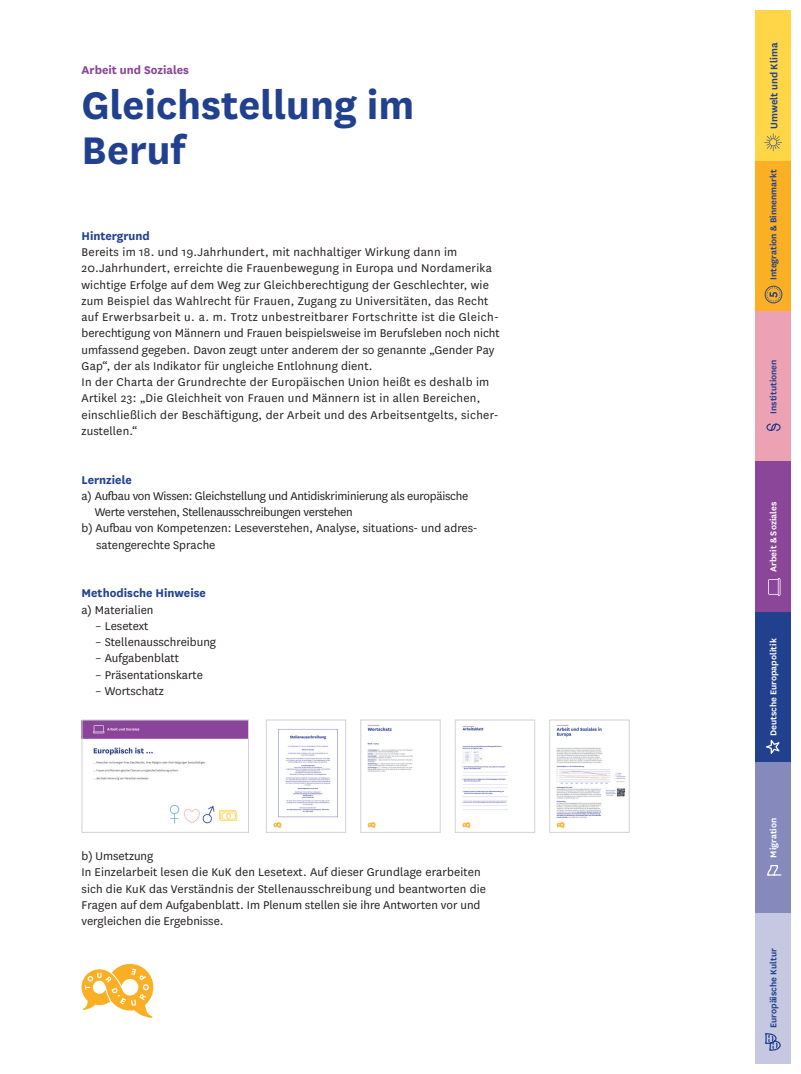
<style>
.page{position:relative;width:801px;height:1074px;background:#fff}
.page>*{position:absolute;margin:0;border:0;box-sizing:border-box;transform-origin:0 0}
.t1{font:700 45px/45px "National";color:#21418f}
.t2{font:13.12px/16.2px "National";letter-spacing:.01em;color:#231f20}
.t3{font:13.12px "National";letter-spacing:-.02em;color:#231f20}
.t4{font:700 13.12px "National";color:#21418f}
.t5{font:700 13.12px "National";color:#8b4599}
.t6{font:600 11.25px "National";color:#21418f}
.t7{font:600 10px "National";color:#21418f}
.t8{font:600 10px "National";color:#fff}
</style>
<div class="page">
<svg style="left:81px;top:964px;width:72px;height:54px"></svg>
<img style="left:83px;top:721px;width:164px;height:103px">
<div style="left:81px;top:719px;width:168px;height:114px;border:1px solid #d1d2d4"></div>
<img style="left:367px;top:725px;width:46px;height:104px">
<div style="left:360px;top:719px;width:81px;height:114px;border:1px solid #d1d2d4"></div>
<img style="left:462px;top:726px;width:46px;height:103px">
<div style="left:455px;top:719px;width:80px;height:114px;border:1px solid #d1d2d4"></div>
<img style="left:556px;top:725px;width:70px;height:104px">
<div style="left:549px;top:719px;width:80px;height:114px;border:1px solid #d1d2d4"></div>
<img style="left:273px;top:729px;width:65px;height:100px">
<div style="left:266px;top:719px;width:80px;height:114px;border:1px solid #d1d2d4"></div>
<div style="left:755px;top:11px;width:35px;height:150px;background:#ffd648"></div>
<div style="left:755px;top:161px;width:35px;height:150px;background:#fbaf25"></div>
<div style="left:755px;top:311px;width:35px;height:151px;background:#eda2b3"></div>
<div style="left:755px;top:462px;width:35px;height:150px;background:#8b4599"></div>
<div style="left:755px;top:612px;width:35px;height:150px;background:#21418f"></div>
<div style="left:755px;top:762px;width:35px;height:151px;background:#8589bc"></div>
<div style="left:755px;top:913px;width:35px;height:150px;background:#c6c7e0"></div>
<svg style="left:766px;top:423px;width:15px;height:8px"></svg>
<svg style="left:765px;top:1033px;width:16px;height:18px"></svg>
<svg style="left:767px;top:865px;width:15px;height:11px"></svg>
<svg style="left:766px;top:739px;width:14px;height:15px"></svg>
<svg style="left:768px;top:578px;width:12px;height:18px"></svg>
<svg style="left:764px;top:133px;width:18px;height:18px"></svg>
<svg style="left:764px;top:286px;width:18px;height:17px"></svg>
<p class="t5" style="left:81px;top:60px;width:109px">Arbeit und Soziales</p>
<h1 class="t1" style="left:81px;top:79px;width:334px">Gleichstellung im<br>Beruf</h1>
<p class="t4" style="left:81px;top:226px;width:70px">Hintergrund</p>
<p class="t2" style="left:81px;top:243px;width:420px">Bereits im 18. und 19.Jahrhundert, mit nachhaltiger Wirkung dann im 20.Jahrhundert, erreichte die Frauenbewegung in Europa und Nordamerika wichtige Erfolge auf dem Weg zur Gleichberechtigung der Geschlechter, wie zum Beispiel das Wahlrecht für Frauen, Zugang zu Universitäten, das Recht auf Erwerbsarbeit u. a. m. Trotz unbestreitbarer Fortschritte ist die Gleich&shy;berechtigung von Männern und Frauen beispielsweise im Berufsleben noch nicht umfassend gegeben. Davon zeugt unter anderem der so genannte „Gender Pay Gap“, der als Indikator für ungleiche Entlohnung dient.<br>In der Charta der Grundrechte der Europäischen Union heißt es deshalb im Artikel 23: „Die Gleichheit von Frauen und Männern ist in allen Bereichen, einschließlich der Beschäftigung, der Arbeit und des Arbeitsentgelts, sicher&shy;zustellen.“</p>
<p class="t4" style="left:81px;top:470px;width:52px">Lernziele</p>
<p class="t3" style="left:81px;top:487px;width:388px">a) Aufbau von Wissen: Gleichstellung und Antidiskriminierung als europäische</p>
<p class="t3" style="left:95px;top:503px;width:259px">Werte verstehen, Stellenausschreibungen verstehen</p>
<p class="t2" style="left:81px;top:519px;width:398px">b) Aufbau von Kompetenzen: Leseverstehen, Analyse, situations- und adres-</p>
<p class="t2" style="left:96px;top:536px;width:121px">satengerechte Sprache</p>
<p class="t4" style="left:81px;top:584px;width:126px">Methodische Hinweise</p>
<p class="t2" style="left:81px;top:601px;width:73px">a) Materialien</p>
<p class="t2" style="left:95px;top:617px;width:55px">– Lesetext</p>
<p class="t2" style="left:95px;top:633px;width:122px">– Stellenausschreibung</p>
<p class="t2" style="left:95px;top:649px;width:85px">– Aufgabenblatt</p>
<p class="t2" style="left:95px;top:666px;width:109px">– Präsentationskarte</p>
<p class="t2" style="left:95px;top:682px;width:70px">– Wortschatz</p>
<p class="t2" style="left:81px;top:847px;width:406px">b) Umsetzung<br>In Einzelarbeit lesen die KuK den Lesetext. Auf dieser Grundlage erarbeiten sich die KuK das Verständnis der Stellenausschreibung und beantworten die Fragen auf dem Aufgabenblatt. Im Plenum stellen sie ihre Antworten vor und vergleichen die Ergebnisse.</p>
<p class="t6" style="left:766px;top:129px;width:87px;rotate:-90deg">Umwelt und Klima</p>
<p class="t7" style="left:766px;top:280px;width:112px;rotate:-90deg">Integration &amp; Binnenmarkt</p>
<p class="t7" style="left:766px;top:414px;width:56px;rotate:-90deg">Institutionen</p>
<p class="t8" style="left:766px;top:572px;width:72px;rotate:-90deg">Arbeit &amp; Soziales</p>
<p class="t8" style="left:766px;top:736px;width:99px;rotate:-90deg">Deutsche Europapolitik</p>
<p class="t8" style="left:766px;top:858px;width:42px;rotate:-90deg">Migration</p>
<p class="t7" style="left:766px;top:1028px;width:81px;rotate:-90deg">Europäische Kultur</p>
</div>
